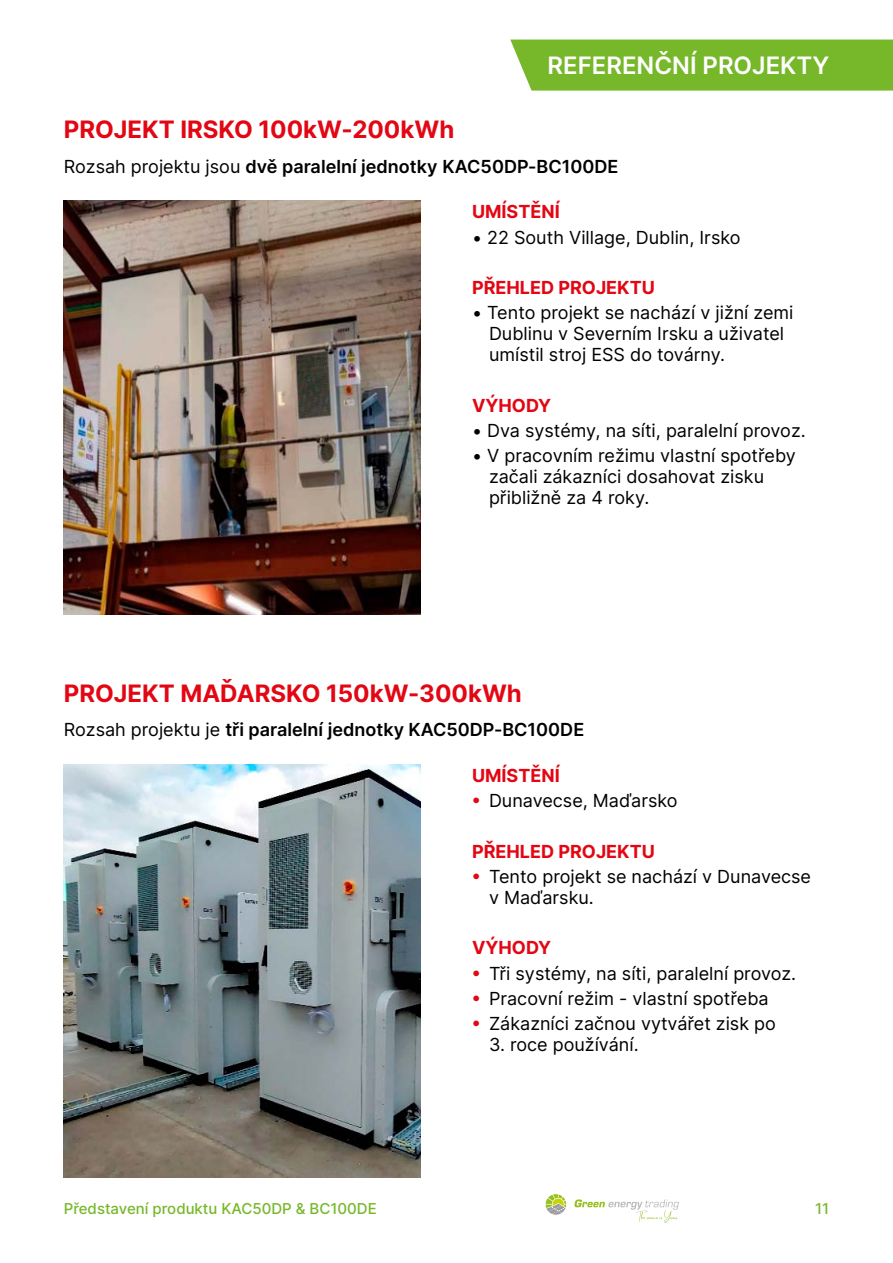
<style>
.page{position:relative;width:893px;height:1263px;background:#fff}
.page>*{position:absolute;margin:0;border:0;box-sizing:border-box;transform-origin:0 0}
.t1{font:700 24px "Inter";color:#e30613}
.t2{font:600 24px "Inter";color:#fff}
.t3{font:18px/21px "Inter";color:#000}
.t4{font:600 18px "Inter";color:#000}
.t5{font:700 18px "Inter";color:#e30613}
.t6{font:500 15px "Inter";color:#76b82a}
.s1{font-weight:400}
.s2{font-weight:700;color:#e30613}
</style>
<div class="page">
<svg style="left:546px;top:1194px;width:20px;height:21px"></svg>
<svg style="left:574px;top:1199px;width:105px;height:23px"></svg>
<div style="left:510px;top:40px;width:383px;height:51px;background:#76b82a"></div>
<img style="left:64px;top:201px;width:357px;height:413px">
<img style="left:64px;top:764px;width:357px;height:414px">
<h1 class="t1" style="left:64px;top:112px;width:392px">PROJEKT IRSKO 100kW-200kWh</h1>
<h1 class="t2" style="left:547px;top:48px;width:283px">REFERENČNÍ PROJEKTY</h1>
<p class="t4" style="left:64px;top:153px;width:556px"><span class="s1">Rozsah projektu jsou</span> dvě paralelní jednotky KAC50DP-BC100DE</p>
<p class="t5" style="left:472px;top:199px;width:89px">UMÍSTĚNÍ</p>
<p class="t3" style="left:472px;top:226px;width:270px">• 22 South Village, Dublin, Irsko</p>
<p class="t5" style="left:472px;top:274px;width:184px">PŘEHLED PROJEKTU</p>
<p class="t3" style="left:489px;top:302px;width:306px;text-indent:-17px">• Tento projekt se nachází v jižní zemi<br>Dublinu v Severním Irsku a uživatel umístil stroj ESS do továrny.</p>
<p class="t5" style="left:472px;top:392px;width:81px">VÝHODY</p>
<p class="t3" style="left:472px;top:420px;width:335px">• Dva systémy, na síti, paralelní provoz.</p>
<p class="t3" style="left:489px;top:445px;width:308px;text-indent:-17px">• V pracovním režimu vlastní spotřeby začali zákazníci dosahovat zisku přibližně za 4 roky.</p>
<h1 class="t1" style="left:64px;top:675px;width:460px">PROJEKT MAĎARSKO 150kW-300kWh</h1>
<p class="t4" style="left:64px;top:716px;width:522px"><span class="s1">Rozsah projektu je</span> tři paralelní jednotky KAC50DP-BC100DE</p>
<p class="t5" style="left:472px;top:762px;width:89px">UMÍSTĚNÍ</p>
<p class="t3" style="left:472px;top:790px;width:207px"><span class="s2">•</span> Dunavecse, Maďarsko</p>
<p class="t5" style="left:472px;top:838px;width:184px">PŘEHLED PROJEKTU</p>
<p class="t3" style="left:489px;top:865px;width:324px;text-indent:-17px"><span class="s2">•</span> Tento projekt se nachází v Dunavecse v Maďarsku.</p>
<p class="t5" style="left:472px;top:935px;width:81px">VÝHODY</p>
<p class="t3" style="left:472px;top:962px;width:326px"><span class="s2">•</span> Tři systémy, na síti, paralelní provoz.</p>
<p class="t3" style="left:472px;top:987px;width:298px"><span class="s2">•</span> Pracovní režim - vlastní spotřeba</p>
<p class="t3" style="left:472px;top:1013px;width:305px"><span class="s2">•</span> Zákazníci začnou vytvářet zisk po</p>
<p class="t3" style="left:489px;top:1034px;width:151px">3. roce používání.</p>
<p class="t6" style="left:64px;top:1197px;width:314px">Představení produktu KAC50DP &amp; BC100DE</p>
<p class="t6" style="left:815px;top:1197px;width:16px">11</p>
</div>
